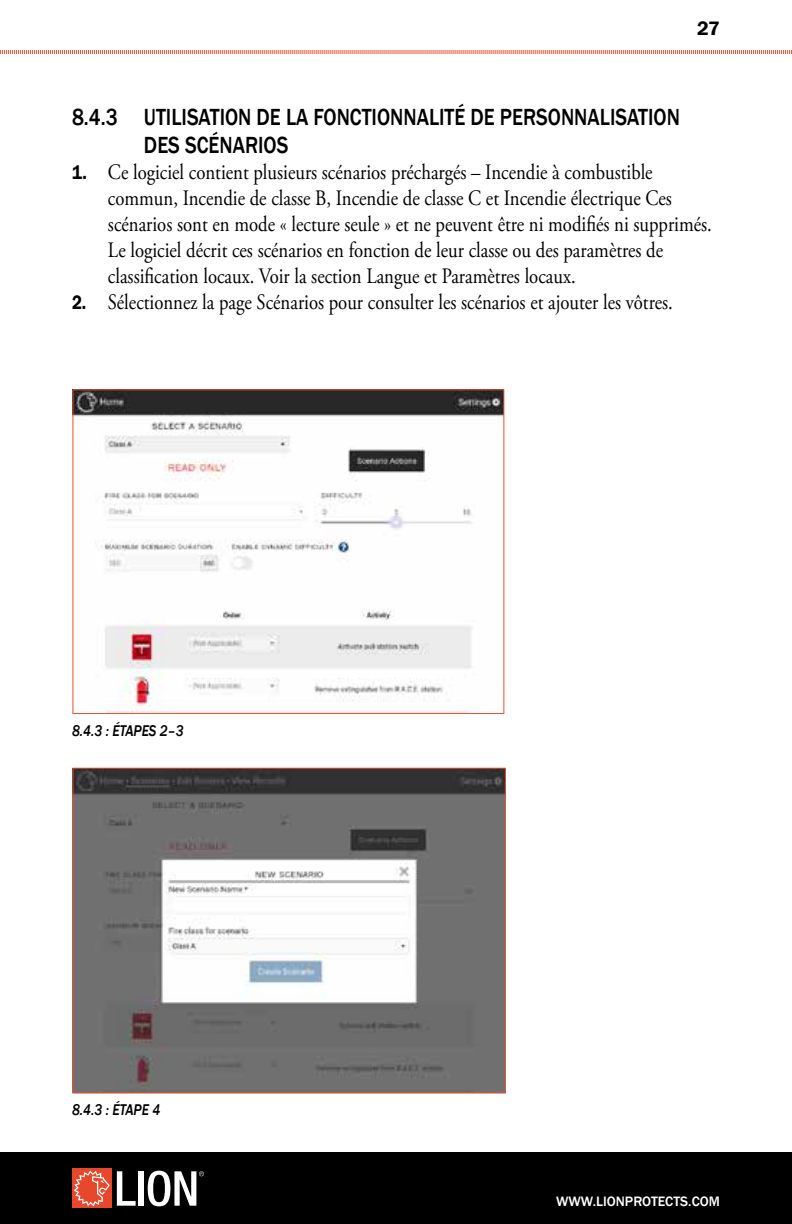
<style>
.page{position:relative;width:792px;height:1224px;background:#fff}
.page>*{position:absolute;margin:0;border:0;box-sizing:border-box;transform-origin:0 0}
.t1{font:500 24px/28px "Franklin Gothic";color:#000;scale:.85 1}
.t2{font:22px/26px "Adobe Garamond Pro";color:#000;scale:.85 1}
.t3{font:600 20px "Franklin Gothic";color:#000}
.t4{font:italic 500 16px "Franklin Gothic";color:#000;scale:.85 1}
.t5{font:500 14px "Franklin Gothic";color:#fff}
.s1{font-family:"Franklin Gothic";font-weight:600;font-size:20px}
</style>
<div class="page">
<div style="left:0;top:1152px;width:792px;height:72px;background:#000"></div>
<svg style="left:117px;top:1171px;width:19px;height:35px"></svg>
<div style="left:138px;top:1171px;width:6px;height:35px;background:#fff"></div>
<div style="left:72px;top:1169px;width:40px;height:39px;background:#e7472a"></div>
<svg style="left:74px;top:1171px;width:36px;height:35px"></svg>
<svg style="left:148px;top:1171px;width:56px;height:35px"></svg>
<svg style="left:0;top:50px;width:792px;height:4px;background:#f2a799"></svg>
<img style="left:74px;top:391px;width:428px;height:321px">
<div style="left:72px;top:389px;width:432px;height:325px;border:1px solid #e85236"></div>
<img style="left:74px;top:770px;width:430px;height:322px">
<div style="left:72px;top:768px;width:434px;height:326px;border:1px solid #e85236"></div>
<p class="t3" style="left:697px;top:16px;width:24px">27</p>
<p class="t1" style="left:144px;top:103px;width:632px;text-indent:-72px">8.4.3 UTILISATION DE LA FONCTIONNALITÉ DE PERSONNALISATION<br>DES SCÉNARIOS</p>
<p class="t2" style="left:108px;top:160px;width:712px;text-indent:-36px"><span class="s1">1.</span> Ce logiciel contient plusieurs scénarios préchargés – Incendie à combustible commun, Incendie de classe B, Incendie de classe C et Incendie électrique Ces scénarios sont en mode « lecture seule » et ne peuvent être ni modifiés ni supprimés.<br>Le logiciel décrit ces scénarios en fonction de leur classe ou des paramètres de classification locaux. Voir la section Langue et Paramètres locaux.</p>
<p class="t2" style="left:72px;top:290px;width:708px"><span class="s1">2.</span> Sélectionnez la page Scénarios pour consulter les scénarios et ajouter les vôtres.</p>
<p class="t4" style="left:72px;top:721px;width:133px">8.4.3 : ÉTAPES 2–3</p>
<p class="t4" style="left:72px;top:1100px;width:105px">8.4.3 : ÉTAPE 4</p>
<p class="t5" style="left:556px;top:1193px;width:165px">WWW.LIONPROTECTS.COM</p>
</div>
